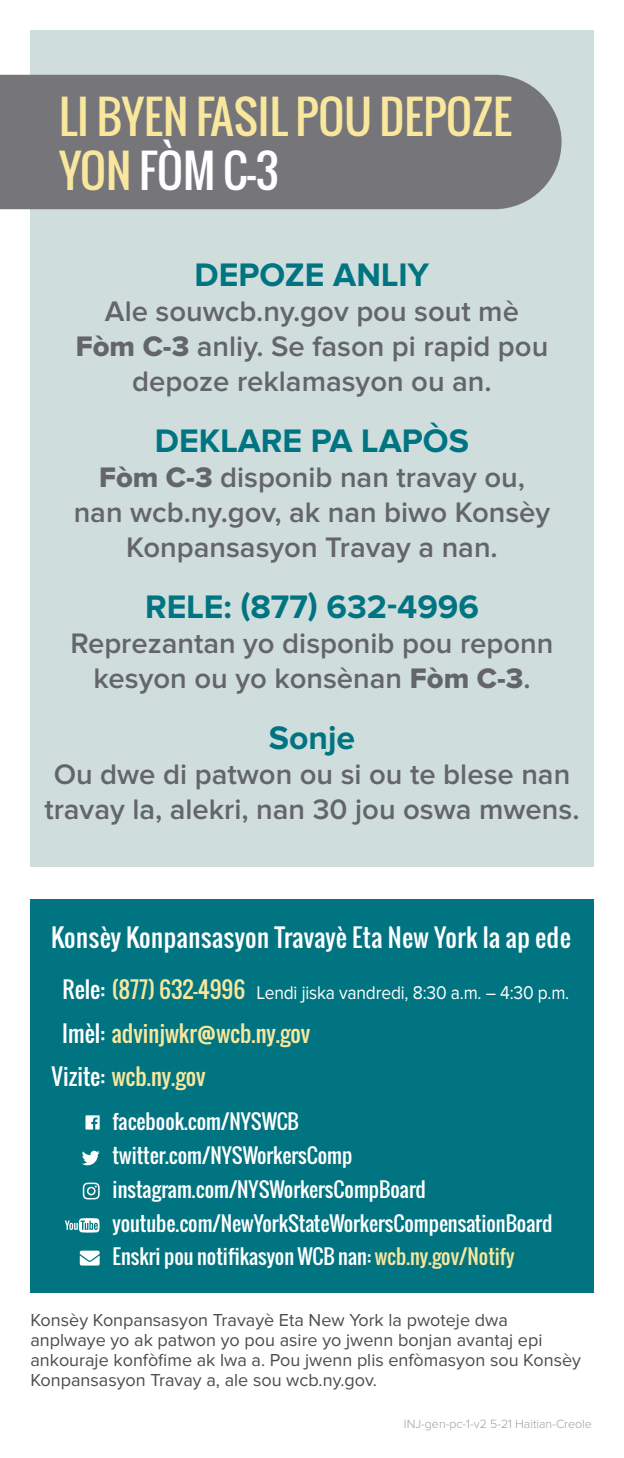
<style>
.page{position:relative;width:624px;height:1458px;background:#fff}
.page>*{position:absolute;margin:0;border:0;box-sizing:border-box;transform-origin:0 0}
.White_Oswald_Title{font:45px/54px "Oswald";color:#f8e79d}
.Green_Subtitles{font:700 33.75px "Proxima Nova";color:#007481}
.Filing{font:600 29.25px/35.1px "Proxima Nova";color:#64656a;text-align:center}
.Contacts{font:24.75px "Oswald";letter-spacing:.02em;color:#fff}
.Contacts-2{font:22.5px "Oswald";color:#f8e79d}
.Contacts-3{font:20.25px "Oswald";color:#fff}
.Contacts-4{font:19.12px "Proxima Nova";letter-spacing:-.01em;color:#fff;scale:.91 1}
.t1{font:18px/20.2px "Proxima Nova";color:#4b4c4d}
.t2{font:300 12.38px "Proxima Nova";color:#9d9fa2}
.s1{color:#fff}
.s2{font-family:"Proxima Nova Extrabld";font-weight:400}
.s3{font-family:"Oswald";font-size:22.5px}
.s4{font-family:"Oswald";font-size:22.5px;color:#f8e79d}
.s5{color:#f8e79d}
</style>
<div class="page">
<div style="left:30px;top:30px;width:563px;height:837px;background:#cfdddd"></div>
<div style="left:0;top:75px;width:561px;height:134px;background:#767579"></div>
<div style="left:30px;top:899px;width:563px;height:394px;background:#007481"></div>
<svg style="left:85px;top:1115px;width:15px;height:15px"></svg>
<svg style="left:65px;top:1218px;width:34px;height:15px"></svg>
<svg style="left:82px;top:1151px;width:18px;height:14px"></svg>
<svg style="left:83px;top:1183px;width:17px;height:16px"></svg>
<img style="left:80px;top:1251px;width:20px;height:15px">
<p class="White_Oswald_Title" style="left:59px;top:89px;width:454px">LI BYEN FASIL POU DEPOZE<br>YON <span class="s1">FÒM C-3</span></p>
<p class="Green_Subtitles" style="left:194px;top:259px;width:236px">DEPOZE ANLIY</p>
<p class="Filing" style="left:76px;top:295px;width:474px">Ale souwcb.ny.gov pou sout mè<br><span class="s2">Fòm C-3</span> anliy. Se fason pi rapid pou depoze reklamasyon ou an.</p>
<p class="Green_Subtitles" style="left:155px;top:425px;width:315px">DEKLARE PA LAPÒS</p>
<p class="Filing" style="left:74px;top:461px;width:478px"><span class="s2">Fòm C-3</span> disponib nan travay ou, nan wcb.ny.gov, ak nan biwo Konsèy<br>Konpansasyon Travay a nan.</p>
<p class="Green_Subtitles" style="left:145px;top:591px;width:335px">RELE: (877) 632-4996</p>
<p class="Filing" style="left:70px;top:627px;width:484px">Reprezantan yo disponib pou reponn kesyon ou yo konsènan <span class="s2">Fòm C-3</span>.</p>
<p class="Green_Subtitles" style="left:269px;top:722px;width:88px">Sonje</p>
<p class="Filing" style="left:44px;top:758px;width:536px">Ou dwe di patwon ou si ou te blese nan travay la, alekri, nan 30 jou oswa mwens.</p>
<p class="Contacts" style="left:51px;top:918px;width:521px">Konsèy Konpansasyon Travayè Eta New York la ap ede</p>
<p class="Contacts-4" style="left:63px;top:981px;width:558px"><span class="s3">Rele:</span> <span class="s4">(877) 632-4996</span> Lendi jiska vandredi, 8:30 a.m. – 4:30 p.m.</p>
<p class="Contacts-2" style="left:62px;top:1016px;width:249px"><span class="s1">Imèl:</span> advinjwkr@wcb.ny.gov</p>
<p class="Contacts-2" style="left:52px;top:1060px;width:156px"><span class="s1">Vizite:</span> wcb.ny.gov</p>
<p class="Contacts-3" style="left:113px;top:1106px;width:188px">facebook.com/NYSWCB</p>
<p class="Contacts-3" style="left:113px;top:1140px;width:241px">twitter.com/NYSWorkersComp</p>
<p class="Contacts-3" style="left:113px;top:1174px;width:315px">instagram.com/NYSWorkersCompBoard</p>
<p class="Contacts-3" style="left:113px;top:1208px;width:441px">youtube.com/NewYorkStateWorkersCompensationBoard</p>
<p class="Contacts-3" style="left:113px;top:1241px;width:403px">Enskri pou notifikasyon WCB nan: <span class="s5">wcb.ny.gov/Notify</span></p>
<p class="t1" style="left:30px;top:1310px;width:552px">Konsèy Konpansasyon Travayè Eta New York la pwoteje dwa anplwaye yo ak patwon yo pou asire yo jwenn bonjan avantaj epi ankouraje konfòfime ak lwa a. Pou jwenn plis enfòmasyon sou Konsèy Konpansasyon Travay a, ale sou wcb.ny.gov.</p>
<p class="t2" style="left:404px;top:1418px;width:189px">INJ-gen-pc-1-v2 5-21 Haitian-Creole</p>
</div>
